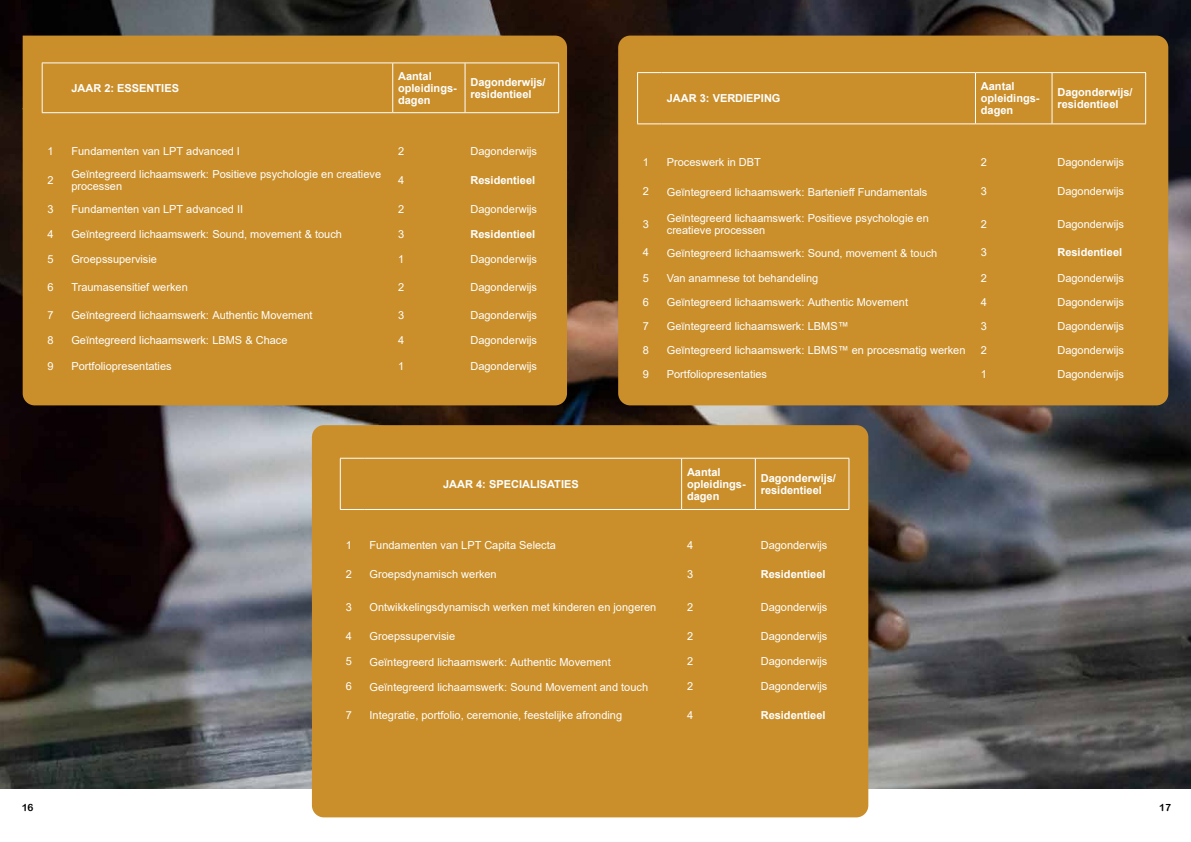
<style>
.page{position:relative;width:1191px;height:842px;background:#fff}
.page>*{position:absolute;margin:0;border:0;box-sizing:border-box;transform-origin:0 0}
.t1{font:11px/12.1px "Arial";color:#fff}
.t2{font:700 11px/12.1px "Arial";color:#fff}
.t3{font:10px "Arial Rounded MT Bold";color:#000}
</style>
<div class="page">
<img style="left:0;top:0;width:1191px;height:788px">
<div style="left:23px;top:36px;width:544px;height:369px;background:#ca8f2b"></div>
<svg style="left:43px;top:63px;width:23px;height:1px"></svg>
<hr style="left:42px;top:63px;width:1px;height:49px;background:#fff">
<hr style="left:66px;top:63px;width:327px;height:1px;background:#fff">
<hr style="left:393px;top:63px;width:72px;height:1px;background:#fff">
<hr style="left:392px;top:63px;width:1px;height:49px;background:#fff">
<hr style="left:465px;top:63px;width:94px;height:1px;background:#fff">
<hr style="left:465px;top:63px;width:1px;height:49px;background:#fff">
<hr style="left:558px;top:63px;width:1px;height:49px;background:#fff">
<svg style="left:42px;top:112px;width:24px;height:1px"></svg>
<hr style="left:66px;top:112px;width:327px;height:1px;background:#fff">
<hr style="left:393px;top:112px;width:72px;height:1px;background:#fff">
<hr style="left:465px;top:112px;width:94px;height:1px;background:#fff">
<div style="left:618px;top:36px;width:550px;height:369px;background:#ca8f2b;border-radius:12px"></div>
<svg style="left:637px;top:72px;width:24px;height:1px"></svg>
<hr style="left:637px;top:73px;width:1px;height:51px;background:#fff">
<hr style="left:661px;top:72px;width:314px;height:1px;background:#fff">
<hr style="left:975px;top:72px;width:77px;height:1px;background:#fff">
<hr style="left:975px;top:73px;width:1px;height:51px;background:#fff">
<hr style="left:1052px;top:72px;width:94px;height:1px;background:#fff">
<hr style="left:1051px;top:73px;width:1px;height:51px;background:#fff">
<hr style="left:1145px;top:73px;width:1px;height:51px;background:#fff">
<svg style="left:637px;top:124px;width:24px;height:1px"></svg>
<hr style="left:661px;top:124px;width:314px;height:1px;background:#fff">
<hr style="left:975px;top:124px;width:77px;height:1px;background:#fff">
<hr style="left:1052px;top:124px;width:94px;height:1px;background:#fff">
<div style="left:312px;top:425px;width:556px;height:392px;background:#ca8f2b;border-radius:12px"></div>
<svg style="left:341px;top:458px;width:23px;height:1px"></svg>
<hr style="left:340px;top:458px;width:1px;height:51px;background:#fff">
<hr style="left:364px;top:458px;width:317px;height:1px;background:#fff">
<hr style="left:681px;top:458px;width:74px;height:1px;background:#fff">
<hr style="left:681px;top:458px;width:1px;height:51px;background:#fff">
<hr style="left:755px;top:458px;width:94px;height:1px;background:#fff">
<hr style="left:755px;top:458px;width:1px;height:51px;background:#fff">
<hr style="left:848px;top:458px;width:1px;height:51px;background:#fff">
<svg style="left:340px;top:509px;width:24px;height:1px"></svg>
<hr style="left:364px;top:509px;width:317px;height:1px;background:#fff">
<hr style="left:681px;top:509px;width:74px;height:1px;background:#fff">
<hr style="left:755px;top:509px;width:94px;height:1px;background:#fff">
<p class="t2" style="left:71px;top:82px;width:109px">JAAR 2: ESSENTIES</p>
<p class="t2" style="left:398px;top:70px;width:60px">Aantal opleidings&shy;dagen</p>
<p class="t2" style="left:470px;top:76px;width:77px">Dagonderwijs/ residentieel</p>
<p class="t1" style="left:48px;top:145px;width:8px">1</p>
<p class="t1" style="left:71px;top:145px;width:170px">Fundamenten van LPT advanced I</p>
<p class="t1" style="left:398px;top:145px;width:8px">2</p>
<p class="t1" style="left:470px;top:145px;width:68px">Dagonderwijs</p>
<p class="t1" style="left:48px;top:174px;width:8px">2</p>
<p class="t1" style="left:71px;top:168px;width:311px">Geïntegreerd lichaamswerk: Positieve psychologie en creatieve processen</p>
<p class="t1" style="left:398px;top:174px;width:8px">4</p>
<p class="t2" style="left:470px;top:174px;width:66px">Residentieel</p>
<p class="t1" style="left:48px;top:203px;width:8px">3</p>
<p class="t1" style="left:71px;top:203px;width:173px">Fundamenten van LPT advanced II</p>
<p class="t1" style="left:398px;top:203px;width:8px">2</p>
<p class="t1" style="left:470px;top:203px;width:68px">Dagonderwijs</p>
<p class="t1" style="left:48px;top:228px;width:8px">4</p>
<p class="t1" style="left:71px;top:228px;width:272px">Geïntegreerd lichaamswerk: Sound, movement &amp; touch</p>
<p class="t1" style="left:398px;top:228px;width:8px">3</p>
<p class="t2" style="left:470px;top:228px;width:66px">Residentieel</p>
<p class="t1" style="left:48px;top:253px;width:8px">5</p>
<p class="t1" style="left:71px;top:253px;width:87px">Groepssupervisie</p>
<p class="t1" style="left:398px;top:253px;width:8px">1</p>
<p class="t1" style="left:470px;top:253px;width:68px">Dagonderwijs</p>
<p class="t1" style="left:48px;top:281px;width:8px">6</p>
<p class="t1" style="left:71px;top:281px;width:118px">Traumasensitief werken</p>
<p class="t1" style="left:398px;top:281px;width:8px">2</p>
<p class="t1" style="left:470px;top:281px;width:68px">Dagonderwijs</p>
<p class="t1" style="left:48px;top:309px;width:8px">7</p>
<p class="t1" style="left:71px;top:309px;width:243px">Geïntegreerd lichaamswerk: Authentic Movement</p>
<p class="t1" style="left:398px;top:309px;width:8px">3</p>
<p class="t1" style="left:470px;top:309px;width:68px">Dagonderwijs</p>
<p class="t1" style="left:48px;top:334px;width:8px">8</p>
<p class="t1" style="left:71px;top:334px;width:218px">Geïntegreerd lichaamswerk: LBMS &amp; Chace</p>
<p class="t1" style="left:398px;top:334px;width:8px">4</p>
<p class="t1" style="left:470px;top:334px;width:68px">Dagonderwijs</p>
<p class="t1" style="left:48px;top:360px;width:8px">9</p>
<p class="t1" style="left:71px;top:360px;width:102px">Portfoliopresentaties</p>
<p class="t1" style="left:398px;top:360px;width:8px">1</p>
<p class="t1" style="left:470px;top:360px;width:68px">Dagonderwijs</p>
<p class="t2" style="left:667px;top:92px;width:115px">JAAR 3: VERDIEPING</p>
<p class="t2" style="left:981px;top:80px;width:60px">Aantal opleidings&shy;dagen</p>
<p class="t2" style="left:1057px;top:86px;width:77px">Dagonderwijs/ residentieel</p>
<p class="t1" style="left:643px;top:156px;width:8px">1</p>
<p class="t1" style="left:667px;top:156px;width:96px">Proceswerk in DBT</p>
<p class="t1" style="left:981px;top:156px;width:8px">2</p>
<p class="t1" style="left:1057px;top:156px;width:68px">Dagonderwijs</p>
<p class="t1" style="left:643px;top:185px;width:8px">2</p>
<p class="t1" style="left:667px;top:186px;width:262px">Geïntegreerd lichaamswerk: Bartenieff Fundamentals</p>
<p class="t1" style="left:981px;top:185px;width:8px">3</p>
<p class="t1" style="left:1057px;top:185px;width:68px">Dagonderwijs</p>
<p class="t1" style="left:643px;top:218px;width:8px">3</p>
<p class="t1" style="left:667px;top:212px;width:263px">Geïntegreerd lichaamswerk: Positieve psychologie en creatieve processen</p>
<p class="t1" style="left:981px;top:218px;width:8px">2</p>
<p class="t1" style="left:1057px;top:218px;width:68px">Dagonderwijs</p>
<p class="t1" style="left:643px;top:246px;width:8px">4</p>
<p class="t1" style="left:667px;top:247px;width:272px">Geïntegreerd lichaamswerk: Sound, movement &amp; touch</p>
<p class="t1" style="left:981px;top:246px;width:8px">3</p>
<p class="t2" style="left:1057px;top:246px;width:66px">Residentieel</p>
<p class="t1" style="left:643px;top:272px;width:8px">5</p>
<p class="t1" style="left:667px;top:272px;width:153px">Van anamnese tot behandeling</p>
<p class="t1" style="left:981px;top:272px;width:8px">2</p>
<p class="t1" style="left:1057px;top:272px;width:68px">Dagonderwijs</p>
<p class="t1" style="left:643px;top:296px;width:8px">6</p>
<p class="t1" style="left:667px;top:296px;width:243px">Geïntegreerd lichaamswerk: Authentic Movement</p>
<p class="t1" style="left:981px;top:296px;width:8px">4</p>
<p class="t1" style="left:1057px;top:296px;width:68px">Dagonderwijs</p>
<p class="t1" style="left:643px;top:320px;width:8px">7</p>
<p class="t1" style="left:667px;top:320px;width:183px">Geïntegreerd lichaamswerk: LBMS™</p>
<p class="t1" style="left:981px;top:320px;width:8px">3</p>
<p class="t1" style="left:1057px;top:320px;width:68px">Dagonderwijs</p>
<p class="t1" style="left:643px;top:344px;width:8px">8</p>
<p class="t1" style="left:667px;top:344px;width:300px">Geïntegreerd lichaamswerk: LBMS™ en procesmatig werken</p>
<p class="t1" style="left:981px;top:344px;width:8px">2</p>
<p class="t1" style="left:1057px;top:344px;width:68px">Dagonderwijs</p>
<p class="t1" style="left:643px;top:368px;width:8px">9</p>
<p class="t1" style="left:667px;top:368px;width:102px">Portfoliopresentaties</p>
<p class="t1" style="left:981px;top:368px;width:8px">1</p>
<p class="t1" style="left:1057px;top:368px;width:68px">Dagonderwijs</p>
<p class="t2" style="left:443px;top:478px;width:137px">JAAR 4: SPECIALISATIES</p>
<p class="t2" style="left:687px;top:466px;width:60px">Aantal opleidings&shy;dagen</p>
<p class="t2" style="left:760px;top:472px;width:77px">Dagonderwijs/ residentieel</p>
<p class="t1" style="left:346px;top:539px;width:8px">1</p>
<p class="t1" style="left:369px;top:539px;width:188px">Fundamenten van LPT Capita Selecta</p>
<p class="t1" style="left:687px;top:539px;width:8px">4</p>
<p class="t1" style="left:760px;top:539px;width:68px">Dagonderwijs</p>
<p class="t1" style="left:346px;top:568px;width:8px">2</p>
<p class="t1" style="left:369px;top:568px;width:129px">Groepsdynamisch werken</p>
<p class="t1" style="left:687px;top:568px;width:8px">3</p>
<p class="t2" style="left:760px;top:568px;width:66px">Residentieel</p>
<p class="t1" style="left:346px;top:601px;width:8px">3</p>
<p class="t1" style="left:369px;top:601px;width:288px">Ontwikkelingsdynamisch werken met kinderen en jongeren</p>
<p class="t1" style="left:687px;top:601px;width:8px">2</p>
<p class="t1" style="left:760px;top:601px;width:68px">Dagonderwijs</p>
<p class="t1" style="left:346px;top:630px;width:8px">4</p>
<p class="t1" style="left:369px;top:630px;width:87px">Groepssupervisie</p>
<p class="t1" style="left:687px;top:630px;width:8px">2</p>
<p class="t1" style="left:760px;top:630px;width:68px">Dagonderwijs</p>
<p class="t1" style="left:346px;top:655px;width:8px">5</p>
<p class="t1" style="left:369px;top:656px;width:243px">Geïntegreerd lichaamswerk: Authentic Movement</p>
<p class="t1" style="left:687px;top:655px;width:8px">2</p>
<p class="t1" style="left:760px;top:655px;width:68px">Dagonderwijs</p>
<p class="t1" style="left:346px;top:680px;width:8px">6</p>
<p class="t1" style="left:369px;top:681px;width:280px">Geïntegreerd lichaamswerk: Sound Movement and touch</p>
<p class="t1" style="left:687px;top:680px;width:8px">2</p>
<p class="t1" style="left:760px;top:680px;width:68px">Dagonderwijs</p>
<p class="t1" style="left:346px;top:709px;width:8px">7</p>
<p class="t1" style="left:369px;top:709px;width:254px">Integratie, portfolio, ceremonie, feestelijke afronding</p>
<p class="t1" style="left:687px;top:709px;width:8px">4</p>
<p class="t2" style="left:760px;top:709px;width:66px">Residentieel</p>
<p class="t3" style="left:22px;top:801px;width:13px">16</p>
<p class="t3" style="left:1159px;top:801px;width:13px">17</p>
</div>
